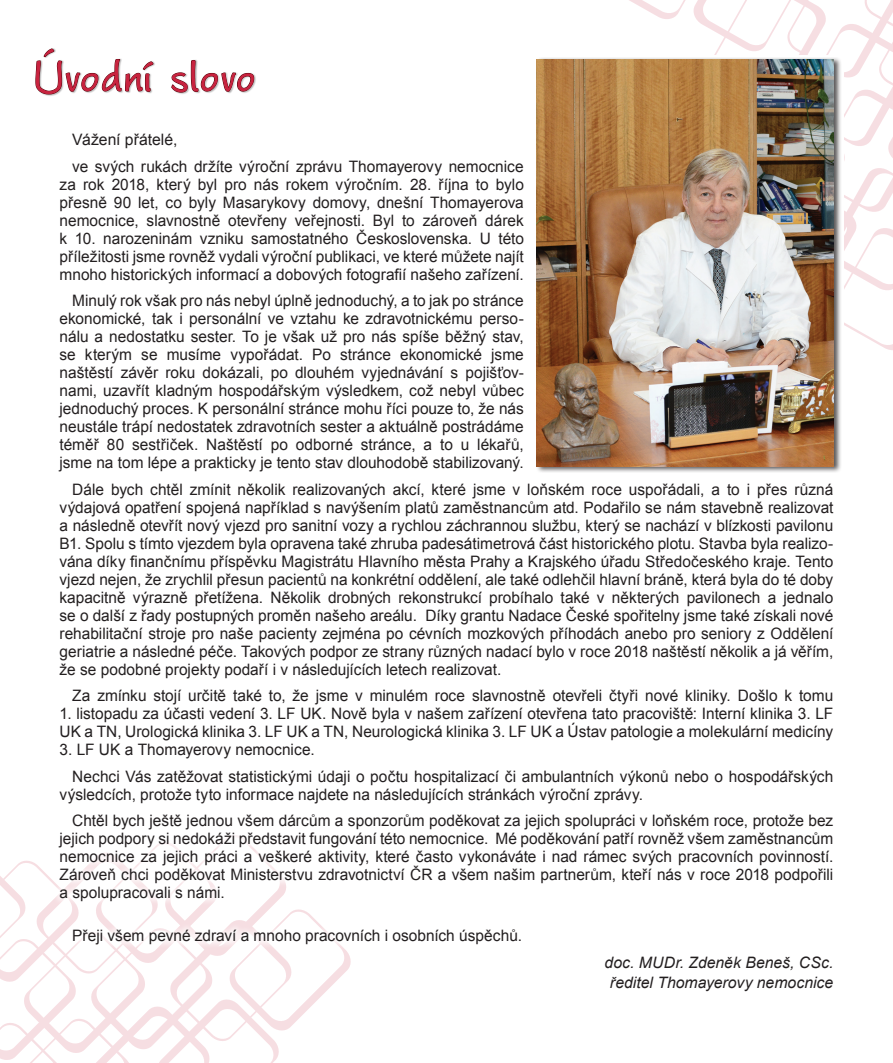
<style>
.page{position:relative;width:893px;height:1063px;background:#fff}
.page>*{position:absolute;margin:0;border:0;box-sizing:border-box;transform-origin:0 0}
.nadpis{font:700 60px "Worstveld Slinhg Bold CZ";letter-spacing:.02em;color:#c8233f}
.text{font:15.75px/18px "Arial";color:#231f20;text-align:justify}
.text-2{font:italic 15.75px "Arial";color:#231f20}
</style>
<div class="page">
<svg style="left:629px;top:0;width:264px;height:350px"></svg>
<svg style="left:0;top:861px;width:318px;height:202px"></svg>
<div style="left:51px;top:125px;width:790px;height:874px;background:#fff"></div>
<div style="left:533px;top:55px;width:311px;height:419px;background:#fff"></div>
<div style="left:536px;top:57px;width:306px;height:416px;background:#231f20;opacity:.75"></div>
<img style="left:537px;top:60px;width:296px;height:407px">
<svg style="left:35px;top:48px;width:119px;height:48px"></svg>
<svg style="left:171px;top:60px;width:83px;height:34px"></svg>
<p class="nadpis" style="left:34px;top:48px;width:223px">Úvodní slovo</p>
<p class="text" style="left:72px;top:131px;width:107px">Vážení přátelé,</p>
<p class="text" style="left:60px;top:157px;width:466px;text-indent:13px">ve svých rukách držíte výroční zprávu Thomayerovy nemocnice za rok 2018, který byl pro nás rokem výročním. 28. října to bylo přesně 90 let, co byly Masarykovy domovy, dnešní Thomayerova nemocnice, slavnostně otevřeny veřejnosti. Byl to zároveň dárek k 10. narozeninám vzniku samostatného Československa. U této příležitosti jsme rovněž vydali výroční publikaci, ve které můžete najít mnoho historických informací a dobových fotografií našeho zařízení.</p>
<p class="text" style="left:60px;top:292px;width:466px;text-indent:13px">Minulý rok však pro nás nebyl úplně jednoduchý, a to jak po stránce ekonomické, tak i personální ve vztahu ke zdravotnickému perso&shy;nálu a nedostatku sester. To je však už pro nás spíše běžný stav, se kterým se musíme vypořádat. Po stránce ekonomické jsme naštěstí závěr roku dokázali, po dlouhém vyjednávání s pojišťov&shy;nami, uzavřít kladným hospodářským výsledkem, což nebyl vůbec jednoduchý proces. K personální stránce mohu říci pouze to, že nás neustále trápí nedostatek zdravotních sester a aktuálně postrádáme téměř 80 sestřiček. Naštěstí po odborné stránce, a to u lékařů, jsme na tom lépe a prakticky je tento stav dlouhodobě stabilizovaný.</p>
<p class="text" style="left:60px;top:480px;width:775px;text-indent:13px">Dále bych chtěl zmínit několik realizovaných akcí, které jsme v loňském roce uspořádali, a to i přes různá výdajová opatření spojená například s navýšením platů zaměstnancům atd. Podařilo se nám stavebně realizovat a následně otevřít nový vjezd pro sanitní vozy a rychlou záchrannou službu, který se nachází v blízkosti pavilonu B1. Spolu s tímto vjezdem byla opravena také zhruba padesátimetrová část historického plotu. Stavba byla realizo&shy;vána díky finančnímu příspěvku Magistrátu Hlavního města Prahy a Krajského úřadu Středočeského kraje. Tento vjezd nejen, že zrychlil přesun pacientů na konkrétní oddělení, ale také odlehčil hlavní bráně, která byla do té doby kapacitně výrazně přetížena. Několik drobných rekonstrukcí probíhalo také v některých pavilonech a jednalo se o další z řady postupných proměn našeho areálu. Díky grantu Nadace České spořitelny jsme také získali nové rehabilitační stroje pro naše pacienty zejména po cévních mozkových příhodách anebo pro seniory z Oddělení geriatrie a následné péče. Takových podpor ze strany různých nadací bylo v roce 2018 naštěstí několik a já věřím, že se podobné projekty podaří i v následujících letech realizovat.</p>
<p class="text" style="left:72px;top:687px;width:762px">Za zmínku stojí určitě také to, že jsme v minulém roce slavnostně otevřeli čtyři nové kliniky. Došlo k tomu</p>
<p class="text" style="left:60px;top:705px;width:775px">1. listopadu za účasti vedení 3. LF UK. Nově byla v našem zařízení otevřena tato pracoviště: Interní klinika 3. LF<br>UK a TN, Urologická klinika 3. LF UK a TN, Neurologická klinika 3. LF UK a Ústav patologie a molekulární medicíny</p>
<p class="text" style="left:60px;top:741px;width:257px">3. LF UK a Thomayerovy nemocnice.</p>
<p class="text" style="left:60px;top:767px;width:775px;text-indent:13px">Nechci Vás zatěžovat statistickými údaji o počtu hospitalizací či ambulantních výkonů nebo o hospodářských výsledcích, protože tyto informace najdete na následujících stránkách výroční zprávy.</p>
<p class="text" style="left:60px;top:812px;width:775px;text-indent:13px">Chtěl bych ještě jednou všem dárcům a sponzorům poděkovat za jejich spolupráci v loňském roce, protože bez jejich podpory si nedokáži představit fungování této nemocnice. Mé poděkování patří rovněž všem zaměstnancům nemocnice za jejich práci a veškeré aktivity, které často vykonáváte i nad rámec svých pracovních povinností.<br>Zároveň chci poděkovat Ministerstvu zdravotnictví ČR a všem našim partnerům, kteří nás v roce 2018 podpořili a spolupracovali s námi.</p>
<p class="text" style="left:72px;top:927px;width:451px">Přeji všem pevné zdraví a mnoho pracovních i osobních úspěchů.</p>
<p class="text-2" style="left:605px;top:952px;width:230px">doc. MUDr. Zdeněk Beneš, CSc.</p>
<p class="text-2" style="left:610px;top:973px;width:225px">ředitel Thomayerovy nemocnice</p>
</div>
